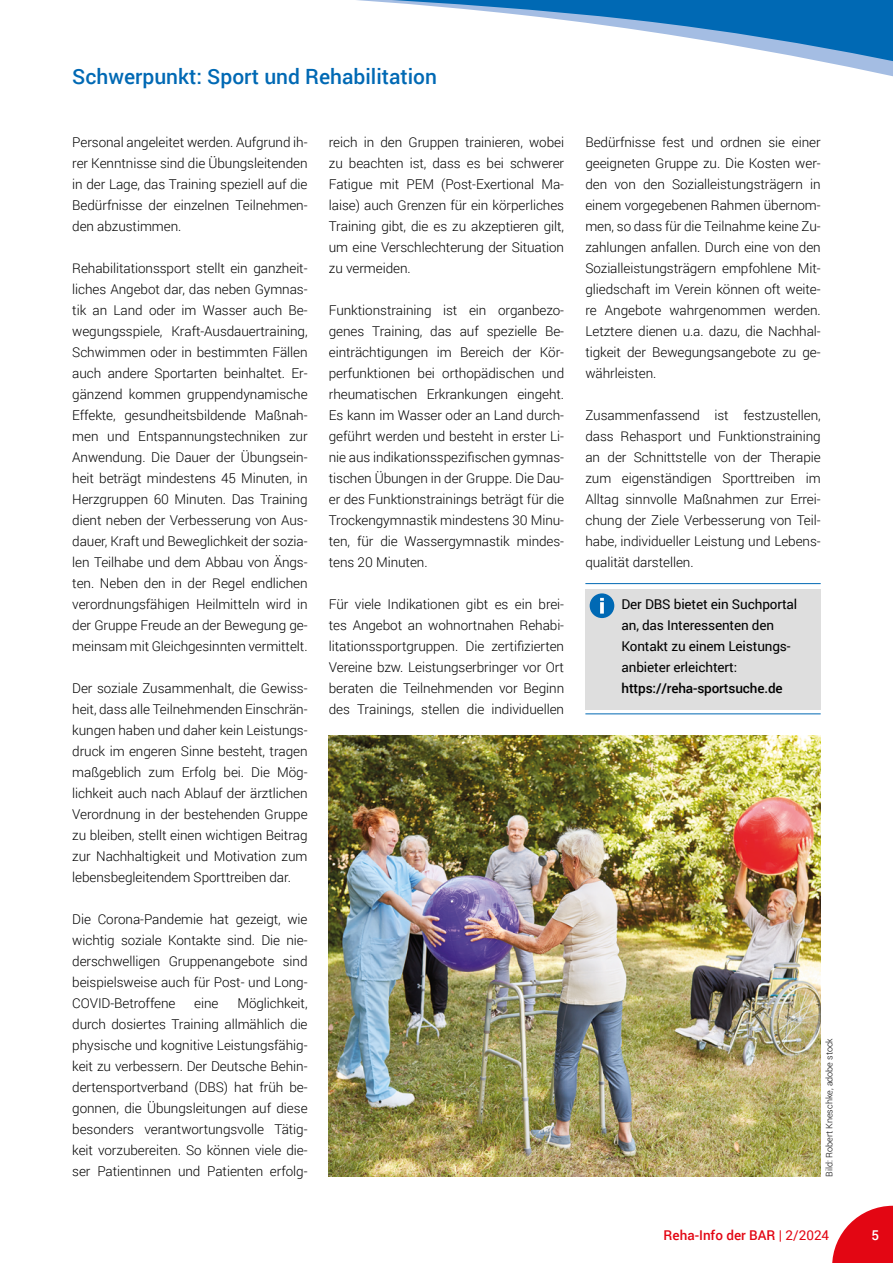
<style>
.page{position:relative;width:893px;height:1263px;background:#fff}
.page>*{position:absolute;margin:0;border:0;box-sizing:border-box;transform-origin:0 0}
.t1{font:500 21px "Roboto";color:#0069b4}
.Fließtext_9_pt_Blocksatz{font:300 13.5px/21px "Roboto";letter-spacing:-.005em;color:#000;text-align:justify}
.Infokasten{font:13.5px/21px "Roboto";letter-spacing:-.01em;color:#000}
.t2{font:500 13.5px "Roboto";color:#e30613}
.t3{font:500 13.5px "Roboto";color:#fff}
.t4{font:300 9px "Roboto";color:#000}
.s1{font-weight:500}
.s2{font-weight:400}
</style>
<div class="page">
<img style="left:329px;top:735px;width:492px;height:441px">
<svg style="left:357px;top:0;width:536px;height:77px"></svg>
<svg style="left:832px;top:1206px;width:61px;height:57px"></svg>
<div style="left:585px;top:588px;width:236px;height:121px;background:#dedede"></div>
<hr style="left:585px;top:583px;width:236px;height:1px;background:#0069b4">
<hr style="left:585px;top:713px;width:236px;height:1px;background:#0069b4">
<div style="left:590px;top:593px;width:24px;height:25px;background:#0069b4;border-radius:50%"></div>
<svg style="left:600px;top:602px;width:4px;height:12px"></svg>
<svg style="left:600px;top:598px;width:4px;height:3px"></svg>
<h1 class="t1" style="left:72px;top:62px;width:366px">Schwerpunkt: Sport und Rehabilitation</h1>
<p class="Fließtext_9_pt_Blocksatz" style="left:72px;top:131px;width:237px">Personal angeleitet werden. Aufgrund ih&shy;rer Kenntnisse sind die Übungsleitenden in der Lage, das Training speziell auf die Bedürfnisse der einzelnen Teilnehmen&shy;den abzustimmen.</p>
<p class="Fließtext_9_pt_Blocksatz" style="left:72px;top:257px;width:237px">Rehabilitationssport stellt ein ganzheit&shy;liches Angebot dar, das neben Gymnas&shy;tik an Land oder im Wasser auch Be&shy;wegungsspiele, Kraft-Ausdauertraining, Schwimmen oder in bestimmten Fällen auch andere Sportarten beinhaltet. Er&shy;gänzend kommen gruppendynamische Effekte, gesundheitsbildende Maßnah&shy;men und Entspannungstechniken zur Anwendung. Die Dauer der Übungsein&shy;heit beträgt mindestens 45 Minuten, in Herzgruppen 60 Minuten. Das Training dient neben der Verbesserung von Aus&shy;dauer, Kraft und Beweglichkeit der sozia&shy;len Teilhabe und dem Abbau von Ängs&shy;ten. Neben den in der Regel endlichen verordnungsfähigen Heilmitteln wird in der Gruppe Freude an der Bewegung ge&shy;meinsam mit Gleichgesinnten vermittelt.</p>
<p class="Fließtext_9_pt_Blocksatz" style="left:72px;top:677px;width:237px">Der soziale Zusammenhalt, die Gewiss&shy;heit, dass alle Teilnehmenden Einschrän&shy;kungen haben und daher kein Leistungs&shy;druck im engeren Sinne besteht, tragen maßgeblich zum Erfolg bei. Die Mög&shy;lichkeit auch nach Ablauf der ärztlichen Verordnung in der bestehenden Gruppe zu bleiben, stellt einen wichtigen Beitrag zur Nachhaltigkeit und Motivation zum lebensbegleitendem Sporttreiben dar.</p>
<p class="Fließtext_9_pt_Blocksatz" style="left:72px;top:908px;width:237px">Die Corona-Pandemie hat gezeigt, wie wichtig soziale Kontakte sind. Die nie&shy;derschwelligen Gruppenangebote sind beispielsweise auch für Post- und Long-COVID-Betroffene</p>
<p class="Fließtext_9_pt_Blocksatz" style="left:72px;top:992px;width:237px;text-indent:165px">Möglichkeit, durch dosiertes Training allmählich die physische und kognitive Leistungsfähig&shy;keit zu verbessern. Der Deutsche Behin&shy;dertensportverband (DBS) hat früh be&shy;gonnen, die Übungsleitungen auf diese besonders verantwortungsvolle Tätig&shy;keit vorzubereiten. So können viele die&shy;ser Patientinnen und Patienten erfolg-</p>
<p class="Fließtext_9_pt_Blocksatz" style="left:194px;top:992px;width:26px">eine</p>
<p class="Fließtext_9_pt_Blocksatz" style="left:329px;top:131px;width:237px">reich in den Gruppen trainieren, wobei zu beachten ist, dass es bei schwerer Fatigue mit PEM (Post-Exertional Ma&shy;laise) auch Grenzen für ein körperliches Training gibt, die es zu akzeptieren gilt, um eine Verschlechterung der Situation zu vermeiden.</p>
<p class="Fließtext_9_pt_Blocksatz" style="left:329px;top:299px;width:237px">Funktionstraining ist ein organbezo&shy;genes Training, das auf spezielle Be&shy;einträchtigungen im Bereich der Kör&shy;perfunktionen bei orthopädischen und rheumatischen Erkrankungen eingeht.<br>Es kann im Wasser oder an Land durch&shy;geführt werden und besteht in erster Li&shy;nie aus indikationsspezifischen gymnas&shy;tischen Übungen in der Gruppe. Die Dau&shy;er des Funktionstrainings beträgt für die Trockengymnastik mindestens 30 Minu&shy;ten, für die Wassergymnastik mindes&shy;tens 20 Minuten.</p>
<p class="Fließtext_9_pt_Blocksatz" style="left:329px;top:593px;width:237px">Für viele Indikationen gibt es ein brei&shy;tes Angebot an wohnortnahen Rehabi&shy;litationssportgruppen. Die zertifizierten Vereine bzw. Leistungserbringer vor Ort beraten die Teilnehmenden vor Beginn des Trainings, stellen die individuellen</p>
<p class="Fließtext_9_pt_Blocksatz" style="left:585px;top:131px;width:237px">Bedürfnisse fest und ordnen sie einer geeigneten Gruppe zu. Die Kosten wer&shy;den von den Sozialleistungsträgern in einem vorgegebenen Rahmen übernom&shy;men, so dass für die Teilnahme keine Zu&shy;zahlungen anfallen. Durch eine von den Sozialleistungsträgern empfohlene Mit&shy;gliedschaft im Verein können oft weite&shy;re Angebote wahrgenommen werden.<br>Letztere dienen u.a. dazu, die Nachhal&shy;tigkeit der Bewegungsangebote zu ge&shy;währleisten.</p>
<p class="Fließtext_9_pt_Blocksatz" style="left:585px;top:404px;width:237px">Zusammenfassend ist festzustellen, dass Rehasport und Funktionstraining an der Schnittstelle von der Therapie zum eigenständigen Sporttreiben im Alltag sinnvolle Maßnahmen zur Errei&shy;chung der Ziele Verbesserung von Teil&shy;habe, individueller Leistung und Lebens&shy;qualität darstellen.</p>
<p class="Infokasten" style="left:621px;top:593px;width:177px">Der DBS bietet ein Suchportal an, das Interessenten den<br>Kontakt zu einem Leistungs&shy;anbieter erleichtert: <span class="s1">https://reha-sportsuche.de</span></p>
<p class="t4" style="left:823px;top:1176px;width:140px;rotate:-90deg">Bild: Robert Kneschke, adobe stock</p>
<p class="t2" style="left:664px;top:1225px;width:167px">Reha-Info der BAR <span class="s2">| 2/2024</span></p>
<p class="t3" style="left:871px;top:1225px;width:9px">5</p>
</div>
